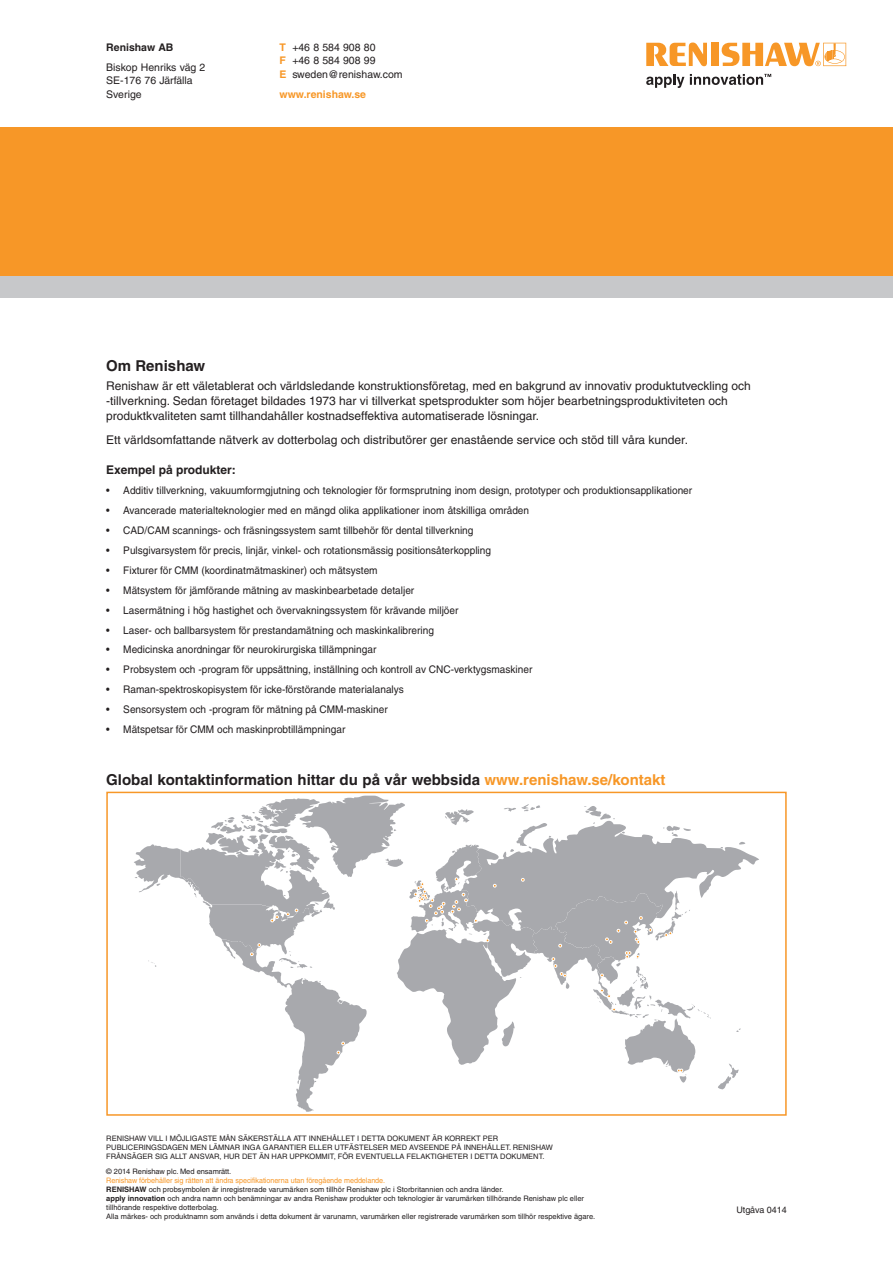
<style>
.page{position:relative;width:893px;height:1263px;background:#fff}
.page>*{position:absolute;margin:0;border:0;box-sizing:border-box;transform-origin:0 0}
.t1{font:700 15px "Helvetica CE";color:#231f20}
.t2{font:12px/15px "Helvetica CE";color:#231f20}
.t3{font:700 12px "Helvetica CE";color:#231f20}
._8pt_bullets{font:10.5px "Helvetica CE";color:#231f20;scale:.96 1}
._8pt_bullets-2{font:10.5px/13.5px "Helvetica CE";color:#231f20}
.t4{font:700 10.5px "Helvetica CE";color:#f79727}
.t5{font:700 10.5px "Helvetica CE";color:#231f20}
.t6{font:9px "Helvetica CE";letter-spacing:-.01em;color:#231f20}
.t7{font:7.5px/9px "Helvetica";color:#231f20}
.t8{font:7.5px/9px "Helvetica CE";letter-spacing:-.01em;color:#f79727;scale:.96 1}
.s1{font-weight:700;color:#f79727}
.s2{color:#f79727}
.s3{color:#231f20}
.s4{font-weight:700}
</style>
<div class="page">
<svg style="left:134px;top:796px;width:625px;height:316px"></svg>
<div style="left:106px;top:792px;width:681px;height:324px;border:2px solid #f79727"></div>
<div style="left:0;top:127px;width:893px;height:149px;background:#f79727"></div>
<div style="left:0;top:276px;width:893px;height:21px;background:#c7c8ca"></div>
<svg style="left:646px;top:74px;width:38px;height:14px"></svg>
<svg style="left:646px;top:43px;width:61px;height:23px"></svg>
<div style="left:711px;top:43px;width:8px;height:23px;background:#f79727"></div>
<svg style="left:722px;top:43px;width:124px;height:23px"></svg>
<svg style="left:690px;top:74px;width:81px;height:11px"></svg>
<p class="t5" style="left:106px;top:41px;width:69px">Renishaw AB</p>
<p class="_8pt_bullets-2" style="left:106px;top:60px;width:101px">Biskop Henriks väg 2<br>SE-176 76 Järfälla<br>Sverige</p>
<p class="_8pt_bullets-2" style="left:280px;top:40px;width:125px"><span class="s1">T</span> +46 8 584 908 80<br><span class="s1">F</span> +46 8 584 908 99<br><span class="s1">E</span> sweden@renishaw.com</p>
<p class="t4" style="left:280px;top:88px;width:88px">www.renishaw.se</p>
<p class="t1" style="left:106px;top:357px;width:100px">Om Renishaw</p>
<p class="t2" style="left:106px;top:379px;width:646px">Renishaw är ett väletablerat och världsledande konstruktionsföretag, med en bakgrund av innovativ produktutveckling och -tillverkning. Sedan företaget bildades 1973 har vi tillverkat spetsprodukter som höjer bearbetningsproduktiviteten och produktkvaliteten samt tillhandahåller kostnadseffektiva automatiserade lösningar.</p>
<p class="t2" style="left:106px;top:433px;width:583px">Ett världsomfattande nätverk av dotterbolag och distributörer ger enastående service och stöd till våra kunder.</p>
<p class="t3" style="left:106px;top:463px;width:131px">Exempel på produkter:</p>
<p class="_8pt_bullets" style="left:106px;top:485px;width:612px">• Additiv tillverkning, vakuumformgjutning och teknologier för formsprutning inom design, prototyper och produktionsapplikationer</p>
<p class="_8pt_bullets" style="left:106px;top:504px;width:442px">• Avancerade materialteknologier med en mängd olika applikationer inom åtskilliga områden</p>
<p class="_8pt_bullets" style="left:106px;top:524px;width:384px">• CAD/CAM scannings- och fräsningssystem samt tillbehör för dental tillverkning</p>
<p class="_8pt_bullets" style="left:106px;top:544px;width:402px">• Pulsgivarsystem för precis, linjär, vinkel- och rotationsmässig positionsåterkoppling</p>
<p class="_8pt_bullets" style="left:106px;top:564px;width:284px">• Fixturer för CMM (koordinatmätmaskiner) och mätsystem</p>
<p class="_8pt_bullets" style="left:106px;top:584px;width:322px">• Mätsystem för jämförande mätning av maskinbearbetade detaljer</p>
<p class="_8pt_bullets" style="left:106px;top:604px;width:368px">• Lasermätning i hög hastighet och övervakningssystem för krävande miljöer</p>
<p class="_8pt_bullets" style="left:106px;top:624px;width:343px">• Laser- och ballbarsystem för prestandamätning och maskinkalibrering</p>
<p class="_8pt_bullets" style="left:106px;top:644px;width:283px">• Medicinska anordningar för neurokirurgiska tillämpningar</p>
<p class="_8pt_bullets" style="left:106px;top:663px;width:445px">• Probsystem och -program för uppsättning, inställning och kontroll av CNC-verktygsmaskiner</p>
<p class="_8pt_bullets" style="left:106px;top:683px;width:312px">• Raman-spektroskopisystem för icke-förstörande materialanalys</p>
<p class="_8pt_bullets" style="left:106px;top:703px;width:295px">• Sensorsystem och -program för mätning på CMM-maskiner</p>
<p class="_8pt_bullets" style="left:106px;top:723px;width:251px">• Mätspetsar för CMM och maskinprobtillämpningar</p>
<p class="t1" style="left:106px;top:771px;width:561px">Global kontaktinformation hittar du på vår webbsida <span class="s2">www.renishaw.se/kontakt</span></p>
<p class="t7" style="left:106px;top:1134px;width:448px">RENISHAW VILL I MÖJLIGASTE MÅN SÄKERSTÄLLA ATT INNEHÅLLET I DETTA DOKUMENT ÄR KORREKT PER<br>PUBLICERINGSDAGEN MEN LÄMNAR INGA GARANTIER ELLER UTFÄSTELSER MED AVSEENDE PÅ INNEHÅLLET. RENISHAW<br>FRÅNSÄGER SIG ALLT ANSVAR, HUR DET ÄN HAR UPPKOMMIT, FÖR EVENTUELLA FELAKTIGHETER I DETTA DOKUMENT.</p>
<p class="t8" style="left:106px;top:1166px;width:292px"><span class="s3">© 2014 Renishaw plc. Med ensamrätt.<br></span>Renishaw förbehåller sig rätten att ändra specifikationerna utan föregående meddelande.</p>
<p class="t7" style="left:106px;top:1184px;width:399px"><span class="s4">RENISHAW</span> och probsymbolen är inregistrerade varumärken som tillhör Renishaw plc i Storbritannien och andra länder.</p>
<p class="t7" style="left:106px;top:1193px;width:479px"><span class="s4">apply innovation</span> och andra namn och benämningar av andra Renishaw produkter och teknologier är varumärken tillhörande Renishaw plc eller tillhörande respektive dotterbolag.</p>
<p class="t7" style="left:106px;top:1211px;width:490px">Alla märkes- och produktnamn som används i detta dokument är varunamn, varumärken eller registrerade varumärken som tillhör respektive ägare.</p>
<p class="t6" style="left:736px;top:1204px;width:52px">Utgåva 0414</p>
</div>
